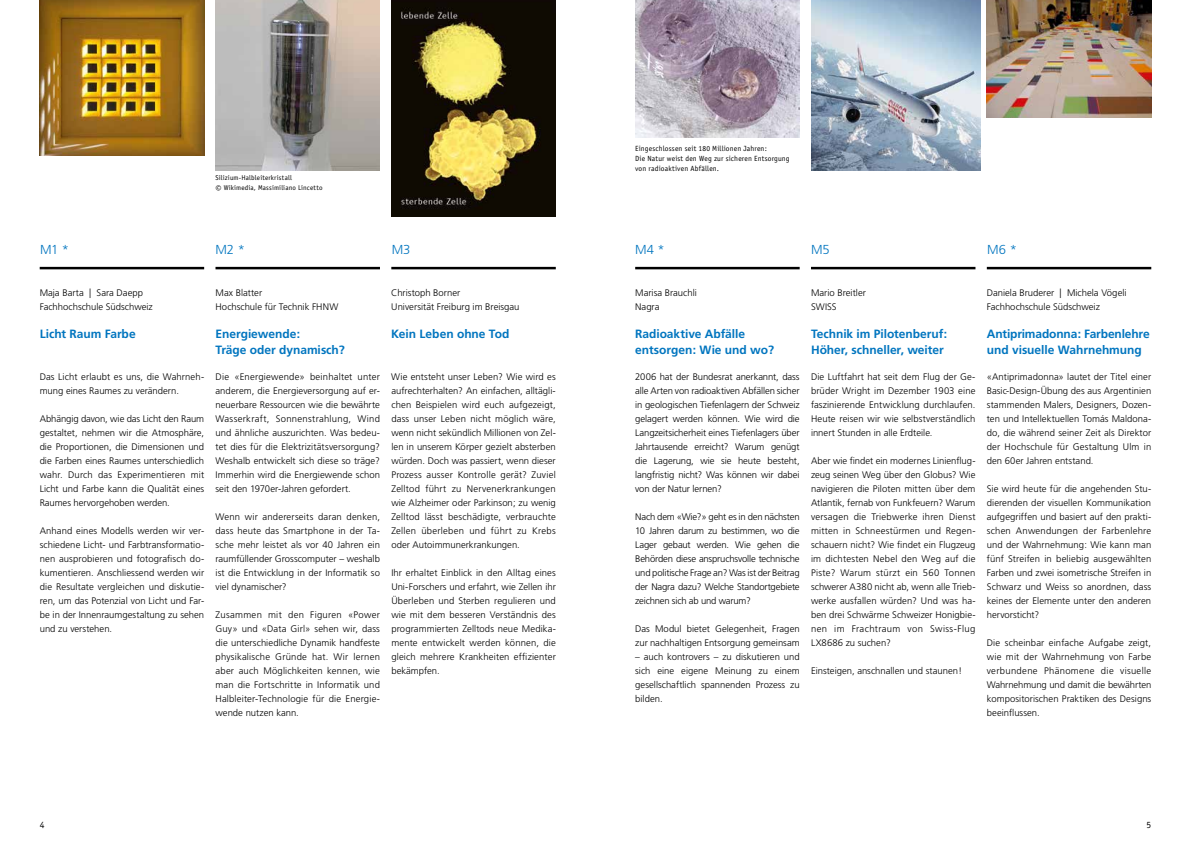
<style>
.page{position:relative;width:1191px;height:842px;background:#fff}
.page>*{position:absolute;margin:0;border:0;box-sizing:border-box;transform-origin:0 0}
.t1{font:300 13px "Frutiger CE";letter-spacing:-.015em;color:#0075bf}
.t2{font:700 12px/16px "Frutiger CE";letter-spacing:-.005em;color:#0075bf}
.t3{font:300 9.5px/14px "Frutiger CE";color:#000;text-align:justify}
.t4{font:9.5px "Officina Sans";color:#000}
.t5{font:7.5px/10px "Officina Sans";letter-spacing:.02em;color:#000}
.t6{font:7px/10px "Officina Sans";letter-spacing:.02em;color:#000}
.s1{font-size:11px}
</style>
<div class="page">
<img style="left:391px;top:0;width:165px;height:216px">
<img style="left:40px;top:0;width:164px;height:155px">
<img style="left:635px;top:0;width:164px;height:137px">
<img style="left:811px;top:0;width:169px;height:170px">
<img style="left:215px;top:0;width:165px;height:170px">
<img style="left:986px;top:0;width:165px;height:118px">
<hr style="left:391px;top:267px;width:165px;height:2px;background:#000">
<hr style="left:986px;top:267px;width:165px;height:2px;background:#000">
<hr style="left:40px;top:267px;width:164px;height:2px;background:#000">
<hr style="left:635px;top:267px;width:164px;height:2px;background:#000">
<hr style="left:215px;top:267px;width:165px;height:2px;background:#000">
<hr style="left:811px;top:267px;width:164px;height:2px;background:#000">
<p class="t6" style="left:215px;top:173px;width:108px">Silizium-Halbleiterkristall<br><span class="s1">©</span> Wikimedia, Massimiliano Lincetto</p>
<p class="t5" style="left:635px;top:143px;width:156px">Eingeschlossen seit 180 Millionen Jahren:<br>Die Natur weist den Weg zur sicheren Entsorgung von radioaktiven Abfällen.</p>
<h1 class="t1" style="left:40px;top:242px;width:30px">M1 *</h1>
<h1 class="t1" style="left:215px;top:242px;width:31px">M2 *</h1>
<h1 class="t1" style="left:392px;top:242px;width:20px">M3</h1>
<h1 class="t1" style="left:635px;top:242px;width:31px">M4 *</h1>
<h1 class="t1" style="left:811px;top:242px;width:20px">M5</h1>
<h1 class="t1" style="left:987px;top:242px;width:31px">M6 *</h1>
<p class="t3" style="left:40px;top:286px;width:115px">Maja Barta | Sara Daepp<br>Fachhochschule Südschweiz</p>
<p class="t2" style="left:40px;top:326px;width:97px">Licht Raum Farbe</p>
<p class="t3" style="left:40px;top:370px;width:166px">Das Licht erlaubt es uns, die Wahrneh&shy;mung eines Raumes zu verändern.</p>
<p class="t3" style="left:40px;top:412px;width:166px">Abhängig davon, wie das Licht den Raum gestaltet, nehmen wir die Atmosphäre, die Proportionen, die Dimensionen und die Farben eines Raumes unterschiedlich wahr. Durch das Experimentieren mit Licht und Farbe kann die Qualität eines Raumes hervorgehoben werden.</p>
<p class="t3" style="left:40px;top:524px;width:166px">Anhand eines Modells werden wir ver&shy;schiedene Licht- und Farbtransformatio&shy;nen ausprobieren und fotografisch do&shy;kumentieren. Anschliessend werden wir die Resultate vergleichen und diskutie&shy;ren, um das Potenzial von Licht und Far&shy;be in der Innenraumgestaltung zu sehen und zu verstehen.</p>
<p class="t3" style="left:215px;top:286px;width:124px">Max Blatter<br>Hochschule für Technik FHNW</p>
<p class="t2" style="left:215px;top:326px;width:131px">Energiewende:<br>Träge oder dynamisch?</p>
<p class="t3" style="left:215px;top:370px;width:166px">Die «Energiewende» beinhaltet unter anderem, die Energieversorgung auf er&shy;neuerbare Ressourcen wie die bewährte Wasserkraft, Sonnenstrahlung, Wind und ähnliche auszurichten. Was bedeu&shy;tet dies für die Elektrizitätsversorgung?<br>Weshalb entwickelt sich diese so träge?<br>Immerhin wird die Energiewende schon seit den 1970er-Jahren gefordert.</p>
<p class="t3" style="left:215px;top:510px;width:166px">Wenn wir andererseits daran denken, dass heute das Smartphone in der Ta&shy;sche mehr leistet als vor 40 Jahren ein raumfüllender Grosscomputer – weshalb ist die Entwicklung in der Informatik so viel dynamischer?</p>
<p class="t3" style="left:215px;top:608px;width:166px">Zusammen mit den Figuren «Power Guy» und «Data Girl» sehen wir, dass die unterschiedliche Dynamik handfeste physikalische Gründe hat. Wir lernen aber auch Möglichkeiten kennen, wie man die Fortschritte in Informatik und Halbleiter-Technologie für die Energie&shy;wende nutzen kann.</p>
<p class="t3" style="left:391px;top:286px;width:130px">Christoph Borner<br>Universität Freiburg im Breisgau</p>
<p class="t2" style="left:391px;top:326px;width:120px">Kein Leben ohne Tod</p>
<p class="t3" style="left:391px;top:370px;width:166px">Wie entsteht unser Leben? Wie wird es aufrechterhalten? An einfachen, alltägli&shy;chen Beispielen wird euch aufgezeigt, dass unser Leben nicht möglich wäre, wenn nicht sekündlich Millionen von Zel&shy;len in unserem Körper gezielt absterben würden. Doch was passiert, wenn dieser Prozess ausser Kontrolle gerät? Zuviel Zelltod führt zu Nervenerkrankungen wie Alzheimer oder Parkinson; zu wenig Zelltod lässt beschädigte, verbrauchte Zellen überleben und führt zu Krebs oder Autoimmunerkrankungen.</p>
<p class="t3" style="left:391px;top:566px;width:166px">Ihr erhaltet Einblick in den Alltag eines Uni-Forschers und erfahrt, wie Zellen ihr Überleben und Sterben regulieren und wie mit dem besseren Verständnis des programmierten Zelltods neue Medika&shy;mente entwickelt werden können, die gleich mehrere Krankheiten effizienter bekämpfen.</p>
<p class="t3" style="left:635px;top:286px;width:63px">Marisa Brauchli<br>Nagra</p>
<p class="t2" style="left:635px;top:326px;width:140px">Radioaktive Abfälle entsorgen: Wie und wo?</p>
<p class="t3" style="left:635px;top:370px;width:166px">2006 hat der Bundesrat anerkannt, dass alle Arten von radioaktiven Abfällen sicher in geologischen Tiefenlagern der Schweiz gelagert werden können. Wie wird die Langzeitsicherheit eines Tiefenlagers über Jahrtausende erreicht? Warum genügt die Lagerung, wie sie heute besteht, langfristig nicht? Was können wir dabei von der Natur lernen?</p>
<p class="t3" style="left:635px;top:510px;width:166px">Nach dem «Wie?» geht es in den nächsten 10 Jahren darum zu bestimmen, wo die Lager gebaut werden. Wie gehen die Behörden diese anspruchsvolle technische und politische Frage an? Was ist der Beitrag der Nagra dazu? Welche Standortgebiete zeichnen sich ab und warum?</p>
<p class="t3" style="left:635px;top:622px;width:166px">Das Modul bietet Gelegenheit, Fragen zur nachhaltigen Entsorgung gemeinsam</p>
<p class="t3" style="left:635px;top:650px;width:166px">– auch kontrovers – zu diskutieren und sich eine eigene Meinung zu einem gesellschaftlich spannenden Prozess zu bilden.</p>
<p class="t3" style="left:811px;top:286px;width:56px">Mario Breitler<br>SWISS</p>
<p class="t2" style="left:811px;top:326px;width:138px">Technik im Pilotenberuf:<br>Höher, schneller, weiter</p>
<p class="t3" style="left:811px;top:370px;width:166px">Die Luftfahrt hat seit dem Flug der Ge&shy;brüder Wright im Dezember 1903 eine faszinierende Entwicklung durchlaufen.<br>Heute reisen wir wie selbstverständlich innert Stunden in alle Erdteile.</p>
<p class="t3" style="left:811px;top:454px;width:166px">Aber wie findet ein modernes Linienflug&shy;zeug seinen Weg über den Globus? Wie navigieren die Piloten mitten über dem Atlantik, fernab von Funkfeuern? Warum versagen die Triebwerke ihren Dienst mitten in Schneestürmen und Regen&shy;schauern nicht? Wie findet ein Flugzeug im dichtesten Nebel den Weg auf die Piste? Warum stürzt ein 560 Tonnen schwerer A380 nicht ab, wenn alle Trieb&shy;werke ausfallen würden? Und was ha&shy;ben drei Schwärme Schweizer Honigbie&shy;nen im Frachtraum von Swiss-Flug LX8686 zu suchen?</p>
<p class="t3" style="left:811px;top:664px;width:152px">Einsteigen, anschnallen und staunen!</p>
<p class="t3" style="left:986px;top:286px;width:141px">Daniela Bruderer | Michela Vögeli<br>Fachhochschule Südschweiz</p>
<p class="t2" style="left:986px;top:326px;width:164px">Antiprimadonna: Farbenlehre und visuelle Wahrnehmung</p>
<p class="t3" style="left:986px;top:370px;width:166px">«Antiprimadonna» lautet der Titel einer Basic-Design-Übung des aus Argentinien stammenden Malers, Designers, Dozen&shy;ten und Intellektuellen Tomás Maldona&shy;do, die während seiner Zeit als Direktor der Hochschule für Gestaltung Ulm in den 60er Jahren entstand.</p>
<p class="t3" style="left:986px;top:482px;width:166px">Sie wird heute für die angehenden Stu&shy;dierenden der visuellen Kommunikation aufgegriffen und basiert auf den prakti&shy;schen Anwendungen der Farbenlehre und der Wahrnehmung: Wie kann man fünf Streifen in beliebig ausgewählten Farben und zwei isometrische Streifen in Schwarz und Weiss so anordnen, dass keines der Elemente unter den anderen hervorsticht?</p>
<p class="t3" style="left:986px;top:636px;width:166px">Die scheinbar einfache Aufgabe zeigt, wie mit der Wahrnehmung von Farbe verbundene Phänomene die visuelle Wahrnehmung und damit die bewährten kompositorischen Praktiken des Designs beeinflussen.</p>
<p class="t4" style="left:40px;top:819px;width:6px">4</p>
<p class="t4" style="left:1146px;top:819px;width:6px">5</p>
</div>
